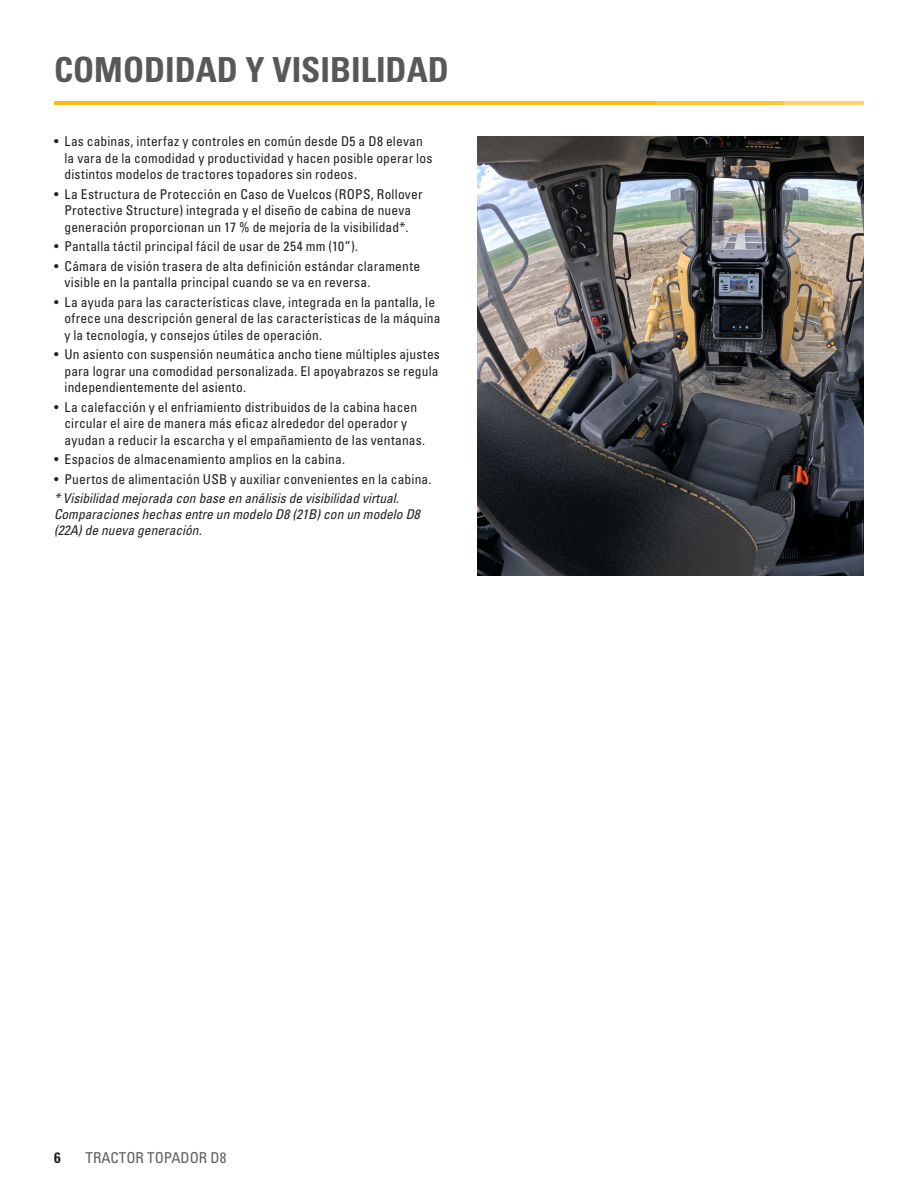
<style>
.page{position:relative;width:918px;height:1188px;background:#fff}
.page>*{position:absolute;margin:0;border:0;box-sizing:border-box;transform-origin:0 0}
.Headline_medium_gray{font:34.5px "Univers LTCYR 67 Bold Cond";color:#57585a}
.Running_footer-LH{font:condensed 15px "Univers LTCYR 57";color:#5d6163}
.t1{font:15px "Univers LTCYR 67 Bold Cond";color:#231f20}
.t2{font:condensed 13.5px/16.5px "Univers LT Std";letter-spacing:.01em;color:#231f20}
.Feature_Textp{font:italic condensed 13.5px/16.2px "Univers LT Std";color:#231f20}
</style>
<div class="page">
<hr style="left:54px;top:101px;width:601px;height:4px;background:#fcba13">
<hr style="left:654px;top:101px;width:128px;height:4px;background:#fcc437">
<hr style="left:782px;top:101px;width:82px;height:4px;background:#fdd266">
<img style="left:477px;top:136px;width:387px;height:440px">
<p class="Headline_medium_gray" style="left:54px;top:48px;width:396px">COMODIDAD Y VISIBILIDAD</p>
<p class="t2" style="left:64px;top:133px;width:369px;text-indent:-10px">• Las cabinas, interfaz y controles en común desde D5 a D8 elevan la vara de la comodidad y productividad y hacen posible operar los distintos modelos de tractores topadores sin rodeos.</p>
<p class="t2" style="left:54px;top:185px;width:370px;text-align:center">• La Estructura de Protección en Caso de Vuelcos (ROPS, Rollover<br>Protective Structure) integrada y el diseño de cabina de nueva generación proporcionan un 17 % de mejoría de la visibilidad*.</p>
<p class="t2" style="left:54px;top:238px;width:306px">• Pantalla táctil principal fácil de usar de 254 mm (10”).</p>
<p class="t2" style="left:64px;top:257px;width:357px;text-indent:-10px">• Cámara de visión trasera de alta definición estándar claramente visible en la pantalla principal cuando se va en reversa.</p>
<p class="t2" style="left:64px;top:293px;width:377px;text-indent:-10px">• La ayuda para las características clave, integrada en la pantalla, le ofrece una descripción general de las características de la máquina y la tecnología, y consejos útiles de operación.</p>
<p class="t2" style="left:64px;top:346px;width:377px;text-align:justify;text-indent:-10px">• Un asiento con suspensión neumática ancho tiene múltiples ajustes para lograr una comodidad personalizada. El apoyabrazos se regula independientemente del asiento.</p>
<p class="t2" style="left:64px;top:398px;width:362px;text-indent:-10px">• La calefacción y el enfriamiento distribuidos de la cabina hacen circular el aire de manera más eficaz alrededor del operador y ayudan a reducir la escarcha y el empañamiento de las ventanas.</p>
<p class="t2" style="left:54px;top:451px;width:293px">• Espacios de almacenamiento amplios en la cabina.</p>
<p class="t2" style="left:54px;top:470px;width:379px">• Puertos de alimentación USB y auxiliar convenientes en la cabina.</p>
<p class="Feature_Textp" style="left:54px;top:490px;width:367px">* Visibilidad mejorada con base en análisis de visibilidad virtual.<br>Comparaciones hechas entre un modelo D8 (21B) con un modelo D8 (22A) de nueva generación.</p>
<p class="t1" style="left:54px;top:1148px;width:8px">6</p>
<p class="Running_footer-LH" style="left:86px;top:1148px;width:142px">TRACTOR TOPADOR D8</p>
</div>
